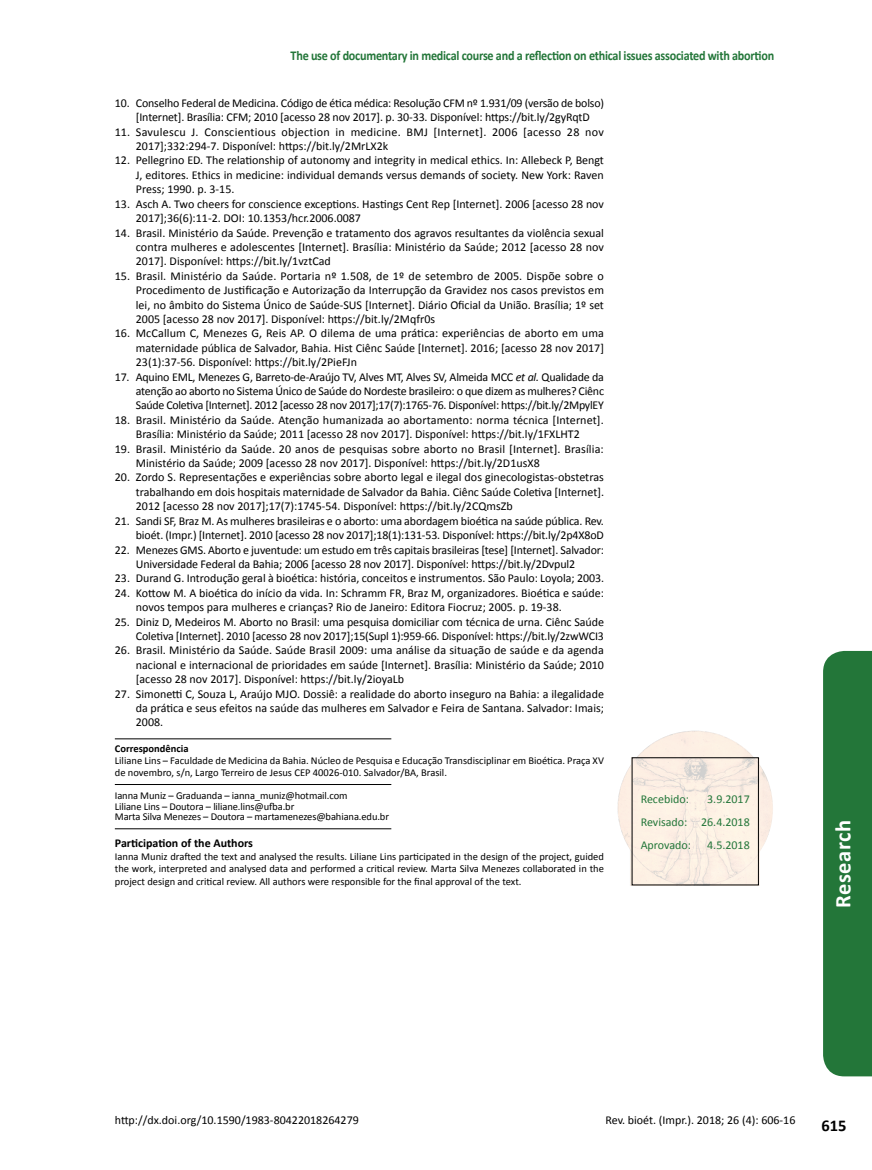
<style>
.page{position:relative;width:872px;height:1170px;background:#fff}
.page>*{position:absolute;margin:0;border:0;box-sizing:border-box;transform-origin:0 0}
.t1{font:700 22.5px "Calibri";letter-spacing:.02em;color:#fff}
.t2{font:700 16.5px "Calibri";color:#000}
.t3{font:700 13.5px "Calibri";letter-spacing:-.02em;color:#237639;scale:.9 1}
.t4{font:12px/14.4px "Calibri";color:#000;text-align:justify}
.t5{font:12px/14.4px "Calibri";letter-spacing:.02em;color:#000}
.t6{font:12px/23px "Calibri";color:#237639;text-align:justify}
.t7{font:700 12px "Calibri";color:#000}
.t8{font:10.5px/10.5px "Calibri";letter-spacing:-.005em;color:#000}
.t9{font:700 10.5px "Calibri";color:#000}
.s1{font-style:italic}
</style>
<div class="page">
<hr style="left:115px;top:738px;width:276px;height:1px;background:#000">
<hr style="left:115px;top:784px;width:276px;height:1px;background:#000">
<hr style="left:115px;top:828px;width:276px;height:1px;background:#000">
<img style="left:617px;top:730px;width:156px;height:155px">
<div style="left:823px;top:651px;width:49px;height:425px;background:#237639"></div>
<p class="t3" style="left:290px;top:46px;width:539px">The use of documentary in medical course and a reflection on ethical issues associated with abortion</p>
<p class="t4" style="left:115px;top:95px;width:491px;text-align:center">10. Conselho Federal de Medicina. Código de ética médica: Resolução CFM nº 1.931/09 (versão de bolso) [Internet]. Brasília: CFM; 2010 [acesso 28 nov 2017]. p. 30-33. Disponível: https://bit.ly/2gyRqtD</p>
<p class="t5" style="left:136px;top:124px;width:469px;text-indent:-21px">11. Savulescu J. Conscientious objection in medicine. BMJ [Internet]. 2006 [acesso 28 nov<br>2017];332:294-7. Disponível: https://bit.ly/2MrLX2k</p>
<p class="t4" style="left:136px;top:153px;width:469px;text-indent:-21px">12. Pellegrino ED. The relationship of autonomy and integrity in medical ethics. In: Allebeck P, Bengt J, editores. Ethics in medicine: individual demands versus demands of society. New York: Raven Press; 1990. p. 3-15.</p>
<p class="t4" style="left:136px;top:196px;width:469px;text-indent:-21px">13. Asch A. Two cheers for conscience exceptions. Hastings Cent Rep [Internet]. 2006 [acesso 28 nov<br>2017];36(6):11-2. DOI: 10.1353/hcr.2006.0087</p>
<p class="t4" style="left:136px;top:225px;width:470px;text-indent:-21px">14. Brasil. Ministério da Saúde. Prevenção e tratamento dos agravos resultantes da violência sexual contra mulheres e adolescentes [Internet]. Brasília: Ministério da Saúde; 2012 [acesso 28 nov 2017]. Disponível: https://bit.ly/1vztCad</p>
<p class="t4" style="left:136px;top:268px;width:469px;text-indent:-21px">15. Brasil. Ministério da Saúde. Portaria nº 1.508, de 1º de setembro de 2005. Dispõe sobre o Procedimento de Justificação e Autorização da Interrupção da Gravidez nos casos previstos em lei, no âmbito do Sistema Único de Saúde-SUS [Internet]. Diário Oficial da União. Brasília; 1º set 2005 [acesso 28 nov 2017]. Disponível: https://bit.ly/2Mqfr0s</p>
<p class="t4" style="left:136px;top:326px;width:469px;text-indent:-21px">16. McCallum C, Menezes G, Reis AP. O dilema de uma prática: experiências de aborto em uma maternidade pública de Salvador, Bahia. Hist Ciênc Saúde [Internet]. 2016; [acesso 28 nov 2017] 23(1):37-56. Disponível: https://bit.ly/2PieFJn</p>
<p class="t4" style="left:136px;top:369px;width:470px;text-indent:-21px">17. Aquino EML, Menezes G, Barreto-de-Araújo TV, Alves MT, Alves SV, Almeida MCC <span class="s1">et al.</span> Qualidade da atenção ao aborto no Sistema Único de Saúde do Nordeste brasileiro: o que dizem as mulheres? Ciênc Saúde Coletiva [Internet]. 2012 [acesso 28 nov 2017];17(7):1765-76. Disponível: https://bit.ly/2MpylEY</p>
<p class="t4" style="left:115px;top:412px;width:490px;text-align:center">18. Brasil. Ministério da Saúde. Atenção humanizada ao abortamento: norma técnica [Internet].<br>Brasília: Ministério da Saúde; 2011 [acesso 28 nov 2017]. Disponível: https://bit.ly/1FXLHT2</p>
<p class="t4" style="left:136px;top:441px;width:469px;text-indent:-21px">19. Brasil. Ministério da Saúde. 20 anos de pesquisas sobre aborto no Brasil [Internet]. Brasília:<br>Ministério da Saúde; 2009 [acesso 28 nov 2017]. Disponível: https://bit.ly/2D1usX8</p>
<p class="t4" style="left:136px;top:470px;width:469px;text-indent:-21px">20. Zordo S. Representações e experiências sobre aborto legal e ilegal dos ginecologistas-obstetras trabalhando em dois hospitais maternidade de Salvador da Bahia. Ciênc Saúde Coletiva [Internet].<br>2012 [acesso 28 nov 2017];17(7):1745-54. Disponível: https://bit.ly/2CQmsZb</p>
<p class="t4" style="left:115px;top:513px;width:490px;text-align:right">21. Sandi SF, Braz M. As mulheres brasileiras e o aborto: uma abordagem bioética na saúde pública. Rev. bioét. (Impr.) [Internet]. 2010 [acesso 28 nov 2017];18(1):131-53. Disponível: https://bit.ly/2p4X8oD</p>
<p class="t4" style="left:136px;top:542px;width:469px;text-indent:-21px">22. Menezes GMS. Aborto e juventude: um estudo em três capitais brasileiras [tese] [Internet]. Salvador:<br>Universidade Federal da Bahia; 2006 [acesso 28 nov 2017]. Disponível: https://bit.ly/2Dvpul2</p>
<p class="t4" style="left:115px;top:570px;width:491px">23. Durand G. Introdução geral à bioética: história, conceitos e instrumentos. São Paulo: Loyola; 2003.</p>
<p class="t4" style="left:136px;top:585px;width:469px;text-indent:-21px">24. Kottow M. A bioética do início da vida. In: Schramm FR, Braz M, organizadores. Bioética e saúde: novos tempos para mulheres e crianças? Rio de Janeiro: Editora Fiocruz; 2005. p. 19-38.</p>
<p class="t4" style="left:115px;top:614px;width:490px;text-align:right">25. Diniz D, Medeiros M. Aborto no Brasil: uma pesquisa domiciliar com técnica de urna. Ciênc Saúde<br>Coletiva [Internet]. 2010 [acesso 28 nov 2017];15(Supl 1):959-66. Disponível: https://bit.ly/2zwWCI3</p>
<p class="t4" style="left:136px;top:642px;width:470px;text-indent:-21px">26. Brasil. Ministério da Saúde. Saúde Brasil 2009: uma análise da situação de saúde e da agenda nacional e internacional de prioridades em saúde [Internet]. Brasília: Ministério da Saúde; 2010 [acesso 28 nov 2017]. Disponível: https://bit.ly/2ioyaLb</p>
<p class="t4" style="left:136px;top:686px;width:469px;text-indent:-21px">27. Simonetti C, Souza L, Araújo MJO. Dossiê: a realidade do aborto inseguro na Bahia: a ilegalidade da prática e seus efeitos na saúde das mulheres em Salvador e Feira de Santana. Salvador: Imais; 2008.</p>
<p class="t9" style="left:115px;top:740px;width:75px">Correspondência</p>
<p class="t8" style="left:115px;top:754px;width:490px;line-height:12px">Liliane Lins – Faculdade de Medicina da Bahia. Núcleo de Pesquisa e Educação Transdisciplinar em Bioética. Praça XV de novembro, s/n, Largo Terreiro de Jesus CEP 40026-010. Salvador/BA, Brasil.</p>
<p class="t8" style="left:115px;top:790px;width:276px">Ianna Muniz – Graduanda – ianna_muniz@hotmail.com<br>Liliane Lins – Doutora – liliane.lins@ufba.br<br>Marta Silva Menezes – Doutora – martamenezes@bahiana.edu.br</p>
<p class="t7" style="left:115px;top:834px;width:140px">Participation of the Authors</p>
<p class="t8" style="left:115px;top:849px;width:490px;line-height:12.6px;text-align:justify">Ianna Muniz drafted the text and analysed the results. Liliane Lins participated in the design of the project, guided the work, interpreted and analysed data and performed a critical review. Marta Silva Menezes collaborated in the project design and critical review. All authors were responsible for the final approval of the text.</p>
<p class="t6" style="left:640px;top:787px;width:50px">Recebido:</p>
<p class="t6" style="left:640px;top:787px;width:111px;text-indent:66px">3.9.2017<br>Revisado: 26.4.2018<br>Aprovado:</p>
<p class="t6" style="left:707px;top:832px;width:44px">4.5.2018</p>
<h1 class="t1" style="left:827px;top:907px;width:89px;rotate:-90deg">Research</h1>
<p class="t4" style="left:115px;top:1112px;width:245px">http://dx.doi.org/10.1590/1983-80422018264279</p>
<p class="t4" style="left:605px;top:1112px;width:191px">Rev. bioét. (Impr.). 2018; 26 (4): 606-16</p>
<h2 class="t2" style="left:821px;top:1113px;width:27px">615</h2>
</div>
